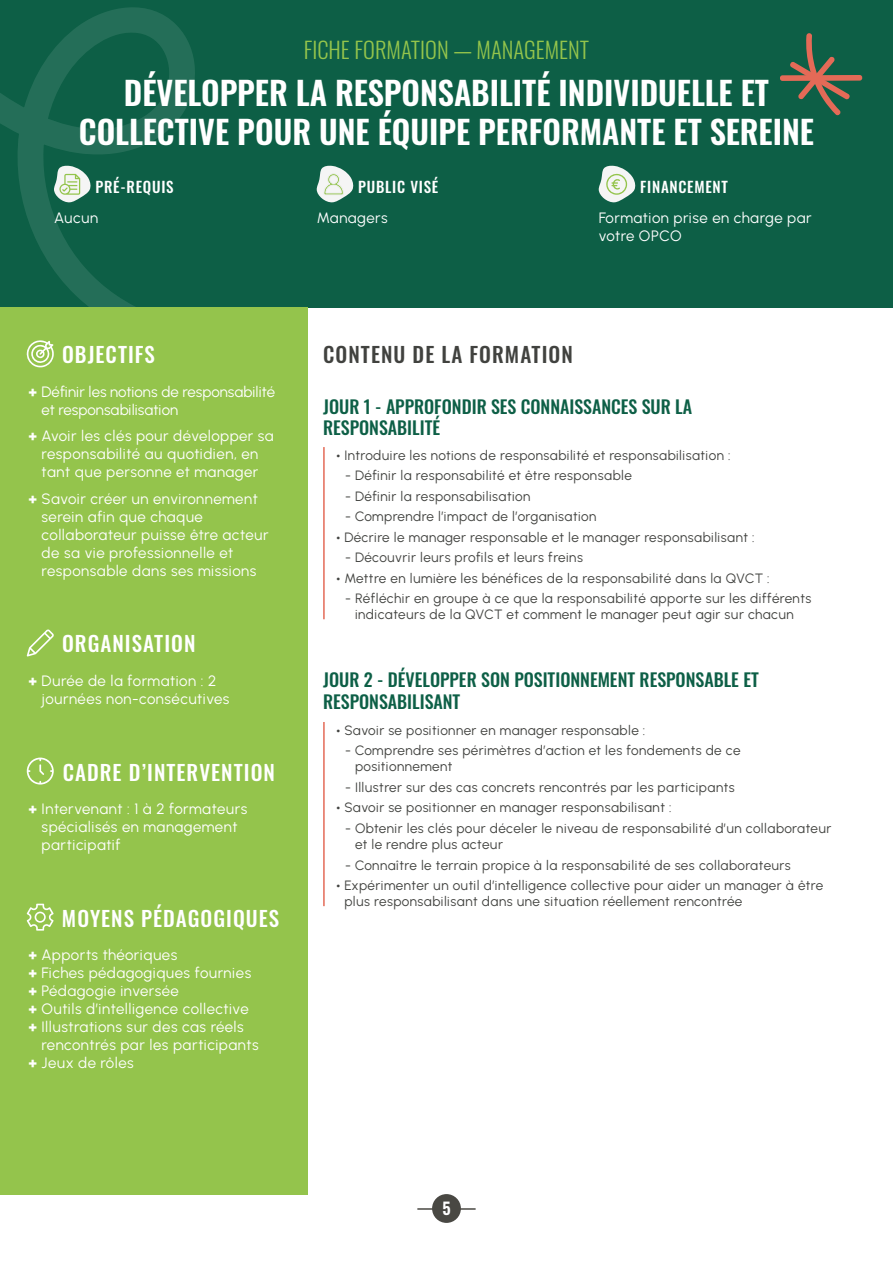
<style>
.page{position:relative;width:893px;height:1263px;background:#fff}
.page>*{position:absolute;margin:0;border:0;box-sizing:border-box;transform-origin:0 0}
.t1{font:600 32.25px/38.7px "Oswald";color:#fff;text-align:center}
.t2{font:300 22.5px "Oswald";color:#94c44c}
.t3{font:500 21px "Oswald";letter-spacing:.05em;color:#fff}
.t4{font:500 21px "Oswald";letter-spacing:.05em;color:#41423f}
.t5{font:500 18px/21.6px "Oswald";color:#0d5f46}
.t6{font:600 16.5px "Oswald";color:#fff}
.t7{font:15px/18px "Urbanist";letter-spacing:.025em;color:#fff}
.t8{font:15px/18px "Urbanist";color:#fff}
.t9{font:500 15px "Oswald";letter-spacing:.05em;color:#fff}
.t10{font:13.5px/16.2px "Urbanist";letter-spacing:.025em;color:#41423f}
.s1{font-weight:900}
</style>
<div class="page">
<hr style="left:417px;top:1208px;width:59px;height:2px;background:#494843">
<div style="left:432px;top:1194px;width:29px;height:29px;background:#494843;border-radius:50%"></div>
<div style="left:0;top:0;width:893px;height:307px;background:#0d5f46"></div>
<svg style="left:0;top:7px;width:195px;height:300px"></svg>
<div style="left:0;top:307px;width:307px;height:888px;background:#94c44c"></div>
<svg style="left:26px;top:340px;width:28px;height:27px"></svg>
<svg style="left:27px;top:629px;width:27px;height:27px"></svg>
<svg style="left:27px;top:757px;width:27px;height:27px"></svg>
<svg style="left:27px;top:904px;width:27px;height:27px"></svg>
<svg style="left:54px;top:165px;width:37px;height:38px"></svg>
<svg style="left:317px;top:165px;width:37px;height:38px"></svg>
<svg style="left:599px;top:165px;width:37px;height:38px"></svg>
<hr style="left:323px;top:447px;width:2px;height:172px;background:#e46a57">
<hr style="left:323px;top:722px;width:2px;height:184px;background:#e46a57">
<svg style="left:780px;top:33px;width:83px;height:83px"></svg>
<p class="t2" style="left:304px;top:30px;width:287px">FICHE FORMATION — MANAGEMENT</p>
<p class="t1" style="left:79px;top:71px;width:737px">DÉVELOPPER LA RESPONSABILITÉ INDIVIDUELLE ET<br>COLLECTIVE POUR UNE ÉQUIPE PERFORMANTE ET SEREINE</p>
<p class="t9" style="left:96px;top:174px;width:80px">PRÉ-REQUIS</p>
<p class="t7" style="left:54px;top:208px;width:46px">Aucun</p>
<p class="t9" style="left:358px;top:174px;width:81px">PUBLIC VISÉ</p>
<p class="t7" style="left:317px;top:208px;width:72px">Managers</p>
<p class="t9" style="left:640px;top:174px;width:89px">FINANCEMENT</p>
<p class="t7" style="left:599px;top:208px;width:215px">Formation prise en charge par votre OPCO</p>
<p class="t3" style="left:62px;top:336px;width:94px">OBJECTIFS</p>
<p class="t8" style="left:42px;top:383px;width:235px;text-indent:-13px"><span class="s1">+</span> Définir les notions de responsabilité et responsabilisation</p>
<p class="t7" style="left:28px;top:427px;width:247px;text-align:center"><span class="s1">+</span> Avoir les clés pour développer sa responsabilité au quotidien, en tant que personne et manager</p>
<p class="t7" style="left:42px;top:490px;width:228px;text-indent:-13px"><span class="s1">+</span> Savoir créer un environnement serein afin que chaque collaborateur puisse être acteur de sa vie professionnelle et responsable dans ses missions</p>
<p class="t3" style="left:62px;top:625px;width:135px">ORGANISATION</p>
<p class="t7" style="left:42px;top:672px;width:189px;text-indent:-13px"><span class="s1">+</span> Durée de la formation : 2 journées non-consécutives</p>
<p class="t3" style="left:63px;top:753px;width:214px">CADRE D’INTERVENTION</p>
<p class="t7" style="left:42px;top:800px;width:207px;text-indent:-13px"><span class="s1">+</span> Intervenant : 1 à 2 formateurs spécialisés en management participatif</p>
<p class="t3" style="left:62px;top:899px;width:219px">MOYENS PÉDAGOGIQUES</p>
<p class="t7" style="left:28px;top:946px;width:151px"><span class="s1">+</span> Apports théoriques</p>
<p class="t7" style="left:28px;top:964px;width:224px"><span class="s1">+</span> Fiches pédagogiques fournies</p>
<p class="t7" style="left:28px;top:982px;width:152px"><span class="s1">+</span> Pédagogie inversée</p>
<p class="t7" style="left:28px;top:1000px;width:222px"><span class="s1">+</span> Outils d’intelligence collective</p>
<p class="t7" style="left:42px;top:1018px;width:219px;text-indent:-13px"><span class="s1">+</span> Illustrations sur des cas réels rencontrés par les participants</p>
<p class="t7" style="left:28px;top:1054px;width:107px"><span class="s1">+</span> Jeux de rôles</p>
<p class="t4" style="left:323px;top:336px;width:251px">CONTENU DE LA FORMATION</p>
<p class="t5" style="left:323px;top:394px;width:370px">JOUR 1 - APPROFONDIR SES CONNAISSANCES SUR LA<br>RESPONSABILITÉ</p>
<p class="t10" style="left:336px;top:447px;width:396px"><span class="s1">•</span> Introduire les notions de responsabilité et responsabilisation :</p>
<p class="t10" style="left:345px;top:467px;width:288px">- Définir la responsabilité et être responsable</p>
<p class="t10" style="left:345px;top:488px;width:187px">- Définir la responsabilisation</p>
<p class="t10" style="left:345px;top:508px;width:253px">- Comprendre l’impact de l’organisation</p>
<p class="t10" style="left:336px;top:529px;width:420px"><span class="s1">•</span> Décrire le manager responsable et le manager responsabilisant :</p>
<p class="t10" style="left:345px;top:549px;width:240px">- Découvrir leurs profils et leurs freins</p>
<p class="t10" style="left:336px;top:570px;width:435px"><span class="s1">•</span> Mettre en lumière les bénéfices de la responsabilité dans la QVCT :</p>
<p class="t10" style="left:345px;top:590px;width:468px;text-align:center">- Réfléchir en groupe à ce que la responsabilité apporte sur les différents indicateurs de la QVCT et comment le manager peut agir sur chacun</p>
<p class="t5" style="left:323px;top:667px;width:437px">JOUR 2 - DÉVELOPPER SON POSITIONNEMENT RESPONSABLE ET<br>RESPONSABILISANT</p>
<p class="t10" style="left:336px;top:722px;width:310px"><span class="s1">•</span> Savoir se positionner en manager responsable :</p>
<p class="t10" style="left:355px;top:742px;width:387px;text-indent:-10px">- Comprendre ses périmètres d’action et les fondements de ce positionnement</p>
<p class="t10" style="left:345px;top:779px;width:391px">- Illustrer sur des cas concrets rencontrés par les participants</p>
<p class="t10" style="left:336px;top:799px;width:337px"><span class="s1">•</span> Savoir se positionner en manager responsabilisant :</p>
<p class="t10" style="left:355px;top:820px;width:478px;text-indent:-10px">- Obtenir les clés pour déceler le niveau de responsabilité d’un collaborateur et le rendre plus acteur</p>
<p class="t10" style="left:345px;top:857px;width:447px">- Connaître le terrain propice à la responsabilité de ses collaborateurs</p>
<p class="t10" style="left:344px;top:877px;width:480px;text-indent:-8px"><span class="s1">•</span> Expérimenter un outil d’intelligence collective pour aider un manager à être plus responsabilisant dans une situation réellement rencontrée</p>
<p class="t6" style="left:442px;top:1194px;width:10px">5</p>
</div>
